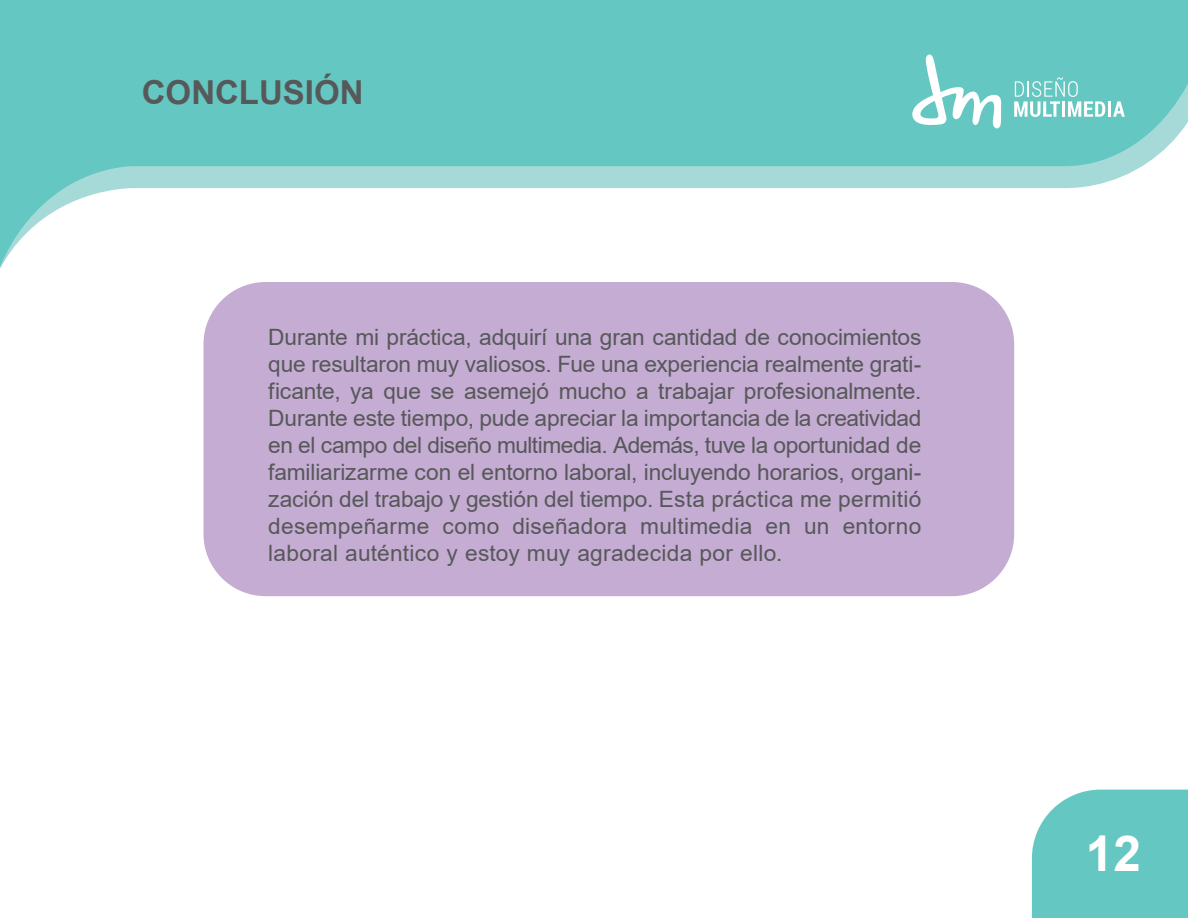
<style>
.page{position:relative;width:1188px;height:918px;background:#fff}
.page>*{position:absolute;margin:0;border:0;box-sizing:border-box;transform-origin:0 0}
.t1{font:700 49.5px "Arial";color:#fff}
.t2{font:700 33px "Arial";color:#57585a}
.t3{font:22.5px/27px "Arial";letter-spacing:.01em;color:#57585a;text-align:justify}
</style>
<div class="page">
<svg style="left:0;top:0;width:1188px;height:367px;fill:#65c7c2"></svg>
<svg style="left:1014px;top:77px;width:91px;height:40px"></svg>
<hr style="left:1108px;top:101px;width:3px;height:16px;background:#fff">
<svg style="left:1113px;top:101px;width:12px;height:16px"></svg>
<svg style="left:912px;top:55px;width:89px;height:73px"></svg>
<div style="left:1032px;top:790px;width:156px;height:128px;background:#65c7c2"></div>
<div style="left:204px;top:282px;width:810px;height:314px;background:#c4acd2;border-radius:62px"></div>
<h2 class="t2" style="left:142px;top:69px;width:223px">CONCLUSIÓN</h2>
<p class="t3" style="left:268px;top:323px;width:655px">Durante mi práctica, adquirí una gran cantidad de conocimientos que resultaron muy valiosos. Fue una experiencia realmente grati&shy;ficante, ya que se asemejó mucho a trabajar profesionalmente.<br>Durante este tiempo, pude apreciar la importancia de la creatividad en el campo del diseño multimedia. Además, tuve la oportunidad de familiarizarme con el entorno laboral, incluyendo horarios, organi&shy;zación del trabajo y gestión del tiempo. Esta práctica me permitió desempeñarme como diseñadora multimedia en un entorno laboral auténtico y estoy muy agradecida por ello.</p>
<h1 class="t1" style="left:1086px;top:819px;width:57px">12</h1>
</div>
